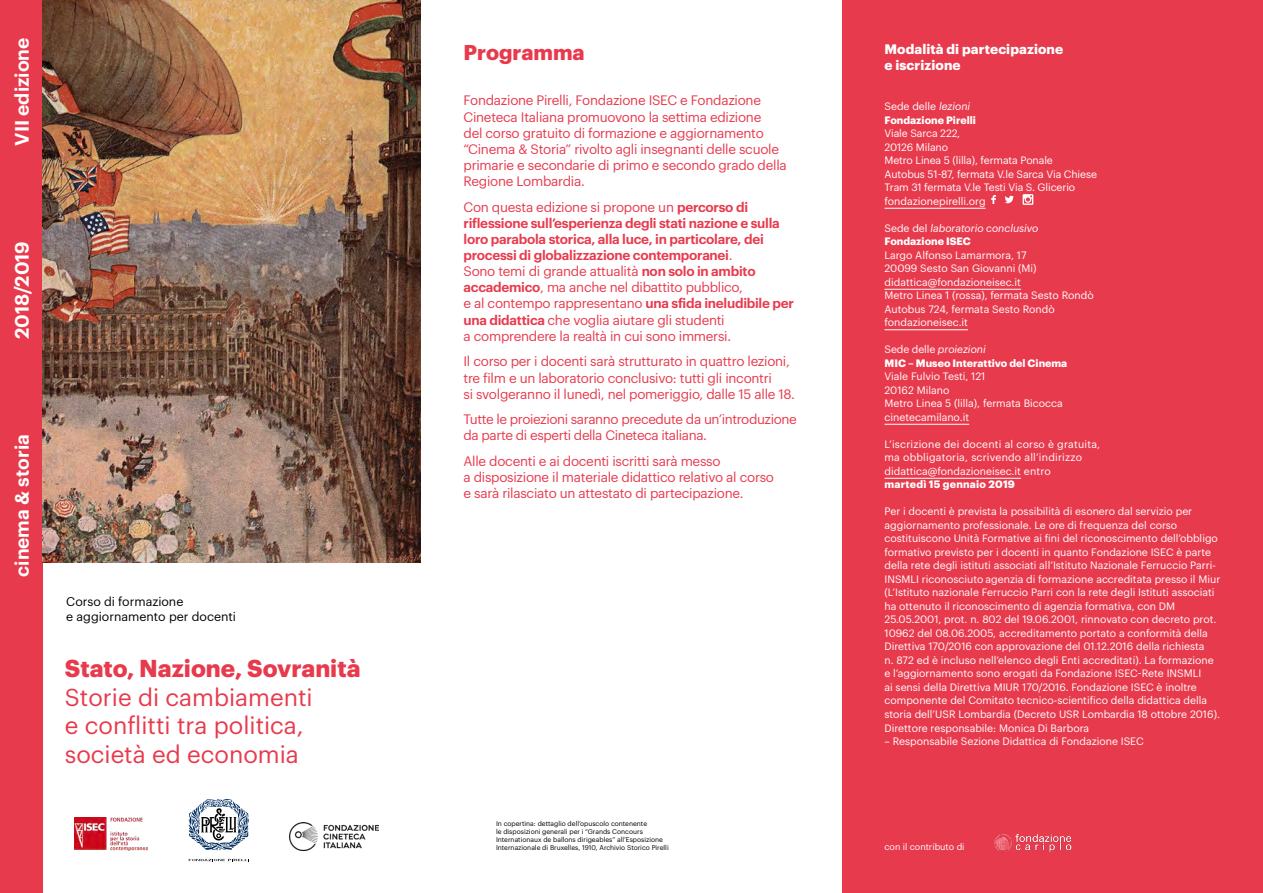
<style>
.page{position:relative;width:1263px;height:893px;background:#fff}
.page>*{position:absolute;margin:0;border:0;box-sizing:border-box;transform-origin:0 0}
.t1{font:24px/28.8px "Graphik";color:#e83a4d}
.t2{font:700 24px "Graphik";color:#e83a4d}
.t3{font:700 21px "Graphik";color:#e83a4d}
.t4{font:600 19.05px "Graphik";color:#fff}
.t5{font:13.5px/16.2px "Graphik";letter-spacing:-.02em;color:#e83a4d}
.t6{font:600 13.5px/16.2px "Graphik";letter-spacing:-.02em;color:#e83a4d}
.t7{font:700 13.5px/16.2px "Graphik";letter-spacing:.005em;color:#fff}
.t8{font:12.45px/14.9px "Graphik";color:#000}
.t9{font:10.5px/13.5px "Graphik";color:#fff}
.t10{font:10.5px/13.5px "Graphik";letter-spacing:.02em;color:#fff}
.t11{font:700 10.5px/13.5px "Graphik";color:#fff}
.t12{font:italic 10.5px/13.5px "Graphik";color:#fff}
.t13{font:700 10.5px "Graphik";letter-spacing:.02em;color:#fff}
.t14{font:9px "Graphik";color:#fff}
.t15{font:6.75px/8.1px "Graphik";color:#000}
.s1{font-weight:400}
.s2{font-weight:400;font-style:italic}
.s3{font-style:normal}
.s4{font-weight:700;font-style:normal}
</style>
<div class="page">
<div style="left:842px;top:0;width:421px;height:893px;background:#e83a4d"></div>
<div style="left:0;top:0;width:43px;height:893px;background:#e83a4d"></div>
<img style="left:43px;top:0;width:378px;height:563px">
<svg style="left:189px;top:859px;width:60px;height:2px"></svg>
<svg style="left:188px;top:799px;width:61px;height:52px"></svg>
<img style="left:290px;top:822px;width:88px;height:28px">
<img style="left:75px;top:817px;width:73px;height:33px">
<hr style="left:884px;top:208px;width:101px;height:1px;background:#fff">
<hr style="left:884px;top:289px;width:137px;height:1px;background:#fff">
<hr style="left:884px;top:329px;width:84px;height:1px;background:#fff">
<hr style="left:884px;top:424px;width:85px;height:1px;background:#fff">
<hr style="left:884px;top:478px;width:137px;height:1px;background:#fff">
<svg style="left:1005px;top:196px;width:9px;height:7px"></svg>
<svg style="left:1023px;top:194px;width:10px;height:11px"></svg>
<svg style="left:991px;top:195px;width:5px;height:9px"></svg>
<img style="left:994px;top:833px;width:78px;height:20px">
<h3 class="t4" style="left:7px;top:146px;width:110px;rotate:-90deg">VII edizione</h3>
<h3 class="t4" style="left:7px;top:339px;width:99px;rotate:-90deg">2018/2019</h3>
<h3 class="t4" style="left:7px;top:577px;width:144px;rotate:-90deg">cinema &amp; storia</h3>
<p class="t8" style="left:66px;top:593px;width:171px">Corso di formazione<br>e aggiornamento per docenti</p>
<h1 class="t2" style="left:65px;top:649px;width:297px">Stato, Nazione, Sovranità</h1>
<h1 class="t1" style="left:65px;top:680px;width:249px">Storie di cambiamenti e conflitti tra politica, società ed economia</h1>
<h2 class="t3" style="left:463px;top:36px;width:123px">Programma</h2>
<p class="t5" style="left:463px;top:91px;width:325px">Fondazione Pirelli, Fondazione ISEC e Fondazione Cineteca Italiana promuovono la settima edizione<br>del corso gratuito di formazione e aggiornamento “Cinema &amp; Storia” rivolto agli insegnanti delle scuole primarie e secondarie di primo e secondo grado della Regione Lombardia.</p>
<p class="t6" style="left:463px;top:198px;width:332px"><span class="s1">Con questa edizione si propone un</span> percorso di riflessione sull’esperienza degli stati nazione e sulla loro parabola storica, alla luce, in particolare, dei processi di globalizzazione contemporanei<span class="s1">.<br>Sono temi di grande attualità</span> non solo in ambito accademico<span class="s1">, ma anche nel dibattito pubblico,<br>e al contempo rappresentano</span> una sfida ineludibile per una didattica <span class="s1">che voglia aiutare gli studenti<br>a comprendere la realtà in cui sono immersi.</span></p>
<p class="t5" style="left:463px;top:352px;width:333px">Il corso per i docenti sarà strutturato in quattro lezioni, tre film e un laboratorio conclusivo: tutti gli incontri<br>si svolgeranno il lunedì, nel pomeriggio, dalle 15 alle 18.</p>
<p class="t5" style="left:463px;top:410px;width:335px">Tutte le proiezioni saranno precedute da un’introduzione da parte di esperti della Cineteca italiana.</p>
<p class="t5" style="left:463px;top:452px;width:312px">Alle docenti e ai docenti iscritti sarà messo<br>a disposizione il materiale didattico relativo al corso e sarà rilasciato un attestato di partecipazione.</p>
<p class="t15" style="left:496px;top:819px;width:174px">In copertina: dettaglio dell’opuscolo contenente<br>le disposizioni generali per i “Grands Concours Internationaux de ballons dirigeables” all’Esposizione Internazionale di Bruxelles, 1910, Archivio Storico Pirelli</p>
<p class="t7" style="left:884px;top:39px;width:180px">Modalità di partecipazione e iscrizione</p>
<p class="t11" style="left:884px;top:99px;width:93px"><span class="s1">Sede delle</span> <span class="s2">lezioni<br></span>Fondazione Pirelli</p>
<p class="t9" style="left:884px;top:126px;width:214px">Viale Sarca 222,<br>20126 Milano<br>Metro Linea 5 (lilla), fermata Ponale<br>Autobus 51-87, fermata V.le Sarca Via Chiese<br>Tram 31 fermata V.le Testi Via S. Glicerio fondazionepirelli.org</p>
<p class="t12" style="left:884px;top:220px;width:155px"><span class="s3">Sede del</span> laboratorio conclusivo<br><span class="s4">Fondazione ISEC</span></p>
<p class="t9" style="left:884px;top:247px;width:211px">Largo Alfonso Lamarmora, 17<br>20099 Sesto San Giovanni (Mi) didattica@fondazioneisec.it<br>Metro Linea 1 (rossa), fermata Sesto Rondò<br>Autobus 724, fermata Sesto Rondò fondazioneisec.it</p>
<p class="t11" style="left:884px;top:342px;width:184px"><span class="s1">Sede delle</span> <span class="s2">proiezioni<br></span>MIC – Museo Interattivo del Cinema</p>
<p class="t9" style="left:884px;top:369px;width:180px">Viale Fulvio Testi, 121<br>20162 Milano<br>Metro Linea 5 (lilla), fermata Bicocca cinetecamilano.it</p>
<p class="t10" style="left:884px;top:436px;width:217px">L’iscrizione dei docenti al corso è gratuita, ma obbligatoria, scrivendo all’indirizzo didattica@fondazioneisec.it entro</p>
<p class="t13" style="left:884px;top:476px;width:132px">martedì 15 gennaio 2019</p>
<p class="t9" style="left:884px;top:504px;width:337px">Per i docenti è prevista la possibilità di esonero dal servizio per aggiornamento professionale. Le ore di frequenza del corso costituiscono Unità Formative ai fini del riconoscimento dell’obbligo formativo previsto per i docenti in quanto Fondazione ISEC è parte della rete degli istituti associati all’Istituto Nazionale Ferruccio Parri-INSMLI riconosciuto agenzia di formazione accreditata presso il Miur (L’Istituto nazionale Ferruccio Parri con la rete degli Istituti associati ha ottenuto il riconoscimento di agenzia formativa, con DM 25.05.2001, prot. n. 802 del 19.06.2001, rinnovato con decreto prot.<br>10962 del 08.06.2005, accreditamento portato a conformità della Direttiva 170/2016 con approvazione del 01.12.2016 della richiesta<br>n. 872 ed è incluso nell’elenco degli Enti accreditati). La formazione e l’aggiornamento sono erogati da Fondazione ISEC-Rete INSMLI<br>ai sensi della Direttiva MIUR 170/2016. Fondazione ISEC è inoltre componente del Comitato tecnico-scientifico della didattica della storia dell’USR Lombardia (Decreto USR Lombardia 18 ottobre 2016).<br>Direttore responsabile: Monica Di Barbora</p>
<p class="t9" style="left:884px;top:734px;width:261px">– Responsabile Sezione Didattica di Fondazione ISEC</p>
<p class="t14" style="left:884px;top:840px;width:82px">con il contributo di</p>
</div>
